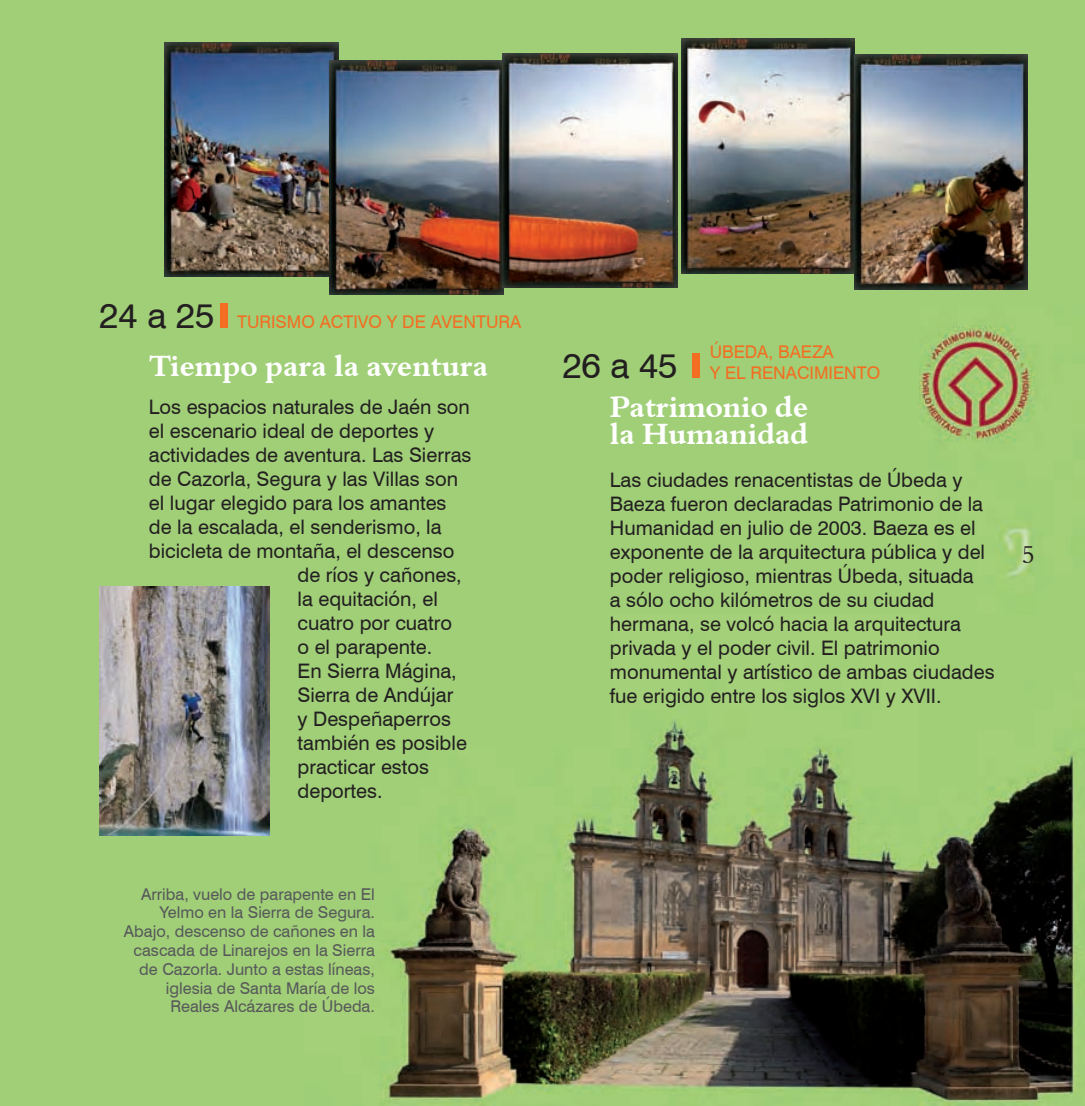
<style>
.page{position:relative;width:1085px;height:1106px;background:#fff}
.page>*{position:absolute;margin:0;border:0;box-sizing:border-box;transform-origin:0 0}
.t1{font:35px "Swiss 721 BT";color:#231f20}
.t2{font:30px/27.5px "Aldine 401 BT Bold A";color:#fff}
.t3{font:25px "Aldine 401 BT Roman A";color:#231f20}
.t4{font:20px/24px "Swiss 721 BT";color:#231f20}
.t5{font:17.5px/21px "Swiss 721 BT";color:#f36e21}
.t6{font:16.25px/18.8px "Swiss 721 BT";color:#57585a;text-align:right}
</style>
<div class="page">
<img style="left:0;top:0;width:1084px;height:1106px">
<div style="left:692px;top:353px;width:7px;height:25px;background:#f36e21"></div>
<div style="left:220px;top:303px;width:7px;height:25px;background:#f36e21"></div>
<img style="left:99px;top:586px;width:170px;height:249px">
<img style="left:164px;top:43px;width:174px;height:234px">
<img style="left:329px;top:60px;width:174px;height:234px">
<img style="left:503px;top:53px;width:174px;height:234px">
<img style="left:681px;top:39px;width:173px;height:234px">
<img style="left:854px;top:55px;width:173px;height:234px">
<h1 class="t1" style="left:99px;top:294px;width:117px">24 a 25</h1>
<p class="t5" style="left:237px;top:311px;width:285px">TURISMO ACTIVO Y DE AVENTURA</p>
<h2 class="t2" style="left:149px;top:352px;width:340px">Tiempo para la aventura</h2>
<p class="t4" style="left:149px;top:395px;width:322px">Los espacios naturales de Jaén son</p>
<p class="t4" style="left:149px;top:419px;width:287px">el escenario ideal de deportes y</p>
<p class="t4" style="left:149px;top:443px;width:324px">actividades de aventura. Las Sierras</p>
<p class="t4" style="left:149px;top:467px;width:311px">de Cazorla, Segura y las Villas son</p>
<p class="t4" style="left:149px;top:491px;width:299px">el lugar elegido para los amantes</p>
<p class="t4" style="left:149px;top:515px;width:294px">de la escalada, el senderismo, la</p>
<p class="t4" style="left:149px;top:539px;width:307px">bicicleta de montaña, el descenso</p>
<p class="t4" style="left:297px;top:563px;width:166px">de ríos y cañones,</p>
<p class="t4" style="left:297px;top:587px;width:142px">la equitación, el</p>
<p class="t4" style="left:297px;top:611px;width:156px">cuatro por cuatro</p>
<p class="t4" style="left:297px;top:635px;width:136px">o el parapente.</p>
<p class="t4" style="left:297px;top:659px;width:161px">En Sierra Mágina,</p>
<p class="t4" style="left:297px;top:683px;width:157px">Sierra de Andújar</p>
<p class="t4" style="left:297px;top:707px;width:155px">y Despeñaperros</p>
<p class="t4" style="left:297px;top:731px;width:171px">también es posible</p>
<p class="t4" style="left:297px;top:755px;width:133px">practicar estos</p>
<p class="t4" style="left:297px;top:779px;width:86px">deportes.</p>
<p class="t6" style="left:124px;top:884px;width:252px">Arriba, vuelo de parapente en El<br>Yelmo en la Sierra de Segura.<br>Abajo, descenso de cañones en la cascada de Linarejos en la Sierra de Cazorla. Junto a estas líneas, iglesia de Santa María de los<br>Reales Alcázares de Úbeda.</p>
<p class="t5" style="left:709px;top:341px;width:172px">ÚBEDA, BAEZA<br>Y EL RENACIMIENTO</p>
<h2 class="t2" style="left:609px;top:392px;width:200px">Patrimonio de la Humanidad</h2>
<p class="t4" style="left:609px;top:468px;width:386px">Las ciudades renacentistas de Úbeda y Baeza fueron declaradas Patrimonio de la Humanidad en julio de 2003. Baeza es el exponente de la arquitectura pública y del poder religioso, mientras Úbeda, situada<br>a sólo ocho kilómetros de su ciudad hermana, se volcó hacia la arquitectura privada y el poder civil. El patrimonio monumental y artístico de ambas ciudades fue erigido entre los siglos XVI y XVII.</p>
<h1 class="t1" style="left:562px;top:344px;width:117px">26 a 45</h1>
<p class="t3" style="left:1021px;top:539px;width:14px">5</p>
</div>
